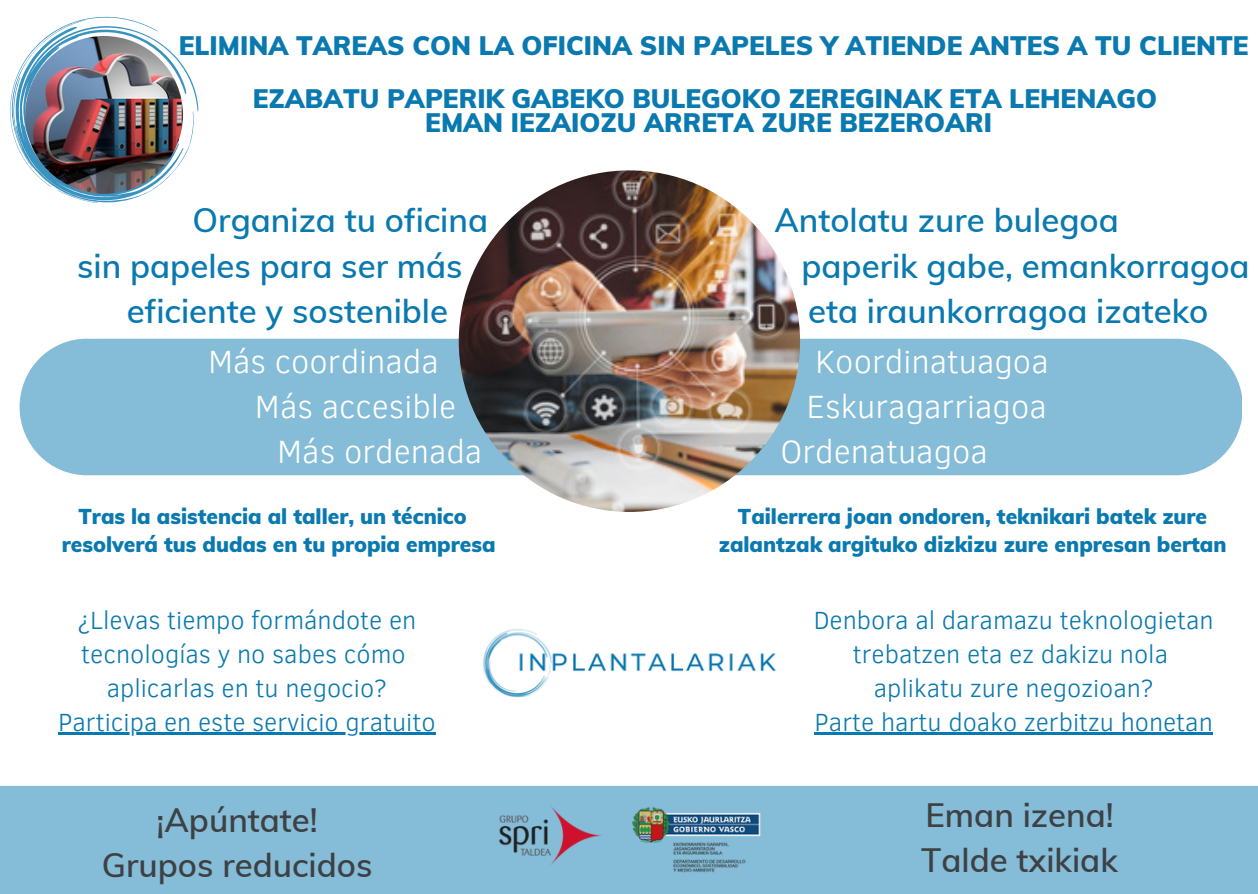
<style>
.page{position:relative;width:1258px;height:894px;background:#fff}
.page>*{position:absolute;margin:0;border:0;box-sizing:border-box;transform-origin:0 0}
.t1{font:600 33px/45px "Muli";color:#0979b0}
.t2{font:300 33px "Clear Sans";color:#fff}
.t3{font:600 33px/45px "Muli";color:#3e4144;text-align:center}
.t4{font:900 26.1px/53.4px "Muli";color:#0979b0}
.t5{font:300 25.5px/33.9px "Clear Sans";color:#0979b0;text-align:center}
.t6{font:900 21px/27.9px "Muli";color:#0979b0;text-align:center}
</style>
<div class="page">
<div style="left:20px;top:338px;width:1222px;height:137px;background:#85bcd7;border-radius:68px"></div>
<svg style="left:10px;top:17px;width:188px;height:186px"></svg>
<img style="left:25px;top:36px;width:158px;height:158px;border-radius:50%">
<div style="left:0;top:785px;width:1258px;height:108px;background:#85bcd7"></div>
<img style="left:499px;top:806px;width:262px;height:67px">
<img style="left:459px;top:170px;width:341px;height:341px;border-radius:50%">
<hr style="left:58px;top:732px;width:378px;height:2px;background:#0979b0">
<img style="left:483px;top:628px;width:293px;height:70px">
<hr style="left:814px;top:732px;width:399px;height:2px;background:#0979b0">
<p class="t4" style="left:253px;top:18px;width:997px;text-indent:-74px">ELIMINA TAREAS CON LA OFICINA SIN PAPELES Y ATIENDE ANTES A TU CLIENTE<br>EZABATU PAPERIK GABEKO BULEGOKO ZEREGINAK ETA LEHENAGO</p>
<p class="t4" style="left:425px;top:96px;width:568px">EMAN IEZAIOZU ARRETA ZURE BEZEROARI</p>
<p class="t1" style="left:193px;top:197px;width:297px">Organiza tu oficina</p>
<p class="t1" style="left:77px;top:242px;width:387px">sin papeles para ser más</p>
<p class="t1" style="left:127px;top:287px;width:323px">eficiente y sostenible</p>
<p class="t2" style="left:208px;top:337px;width:232px">Más coordinada</p>
<p class="t2" style="left:255px;top:382px;width:203px">Más accesible</p>
<p class="t2" style="left:277px;top:427px;width:207px">Más ordenada</p>
<p class="t1" style="left:801px;top:197px;width:450px;text-indent:-27px">Antolatu zure bulegoa<br>paperik gabe, emankorragoa eta iraunkorragoa izateko</p>
<p class="t2" style="left:815px;top:337px;width:235px">Koordinatuagoa</p>
<p class="t2" style="left:806px;top:382px;width:242px">Eskuragarriagoa</p>
<p class="t2" style="left:780px;top:427px;width:209px">Ordenatuagoa</p>
<p class="t6" style="left:62px;top:502px;width:435px">Tras la asistencia al taller, un técnico resolverá tus dudas en tu propia empresa</p>
<p class="t6" style="left:719px;top:502px;width:509px">Tailerrera joan ondoren, teknikari batek zure zalantzak argituko dizkizu zure enpresan bertan</p>
<p class="t5" style="left:58px;top:601px;width:379px">¿Llevas tiempo formándote en tecnologías y no sabes cómo aplicarlas en tu negocio?<br>Participa en este servicio gratuito</p>
<p class="t5" style="left:814px;top:601px;width:402px">Denbora al daramazu teknologietan trebatzen eta ez dakizu nola aplikatu zure negozioan?<br>Parte hartu doako zerbitzu honetan</p>
<p class="t3" style="left:102px;top:796px;width:272px">¡Apúntate!<br>Grupos reducidos</p>
<p class="t3" style="left:921px;top:792px;width:198px;text-align:left">Eman izena!<br>Talde txikiak</p>
</div>
